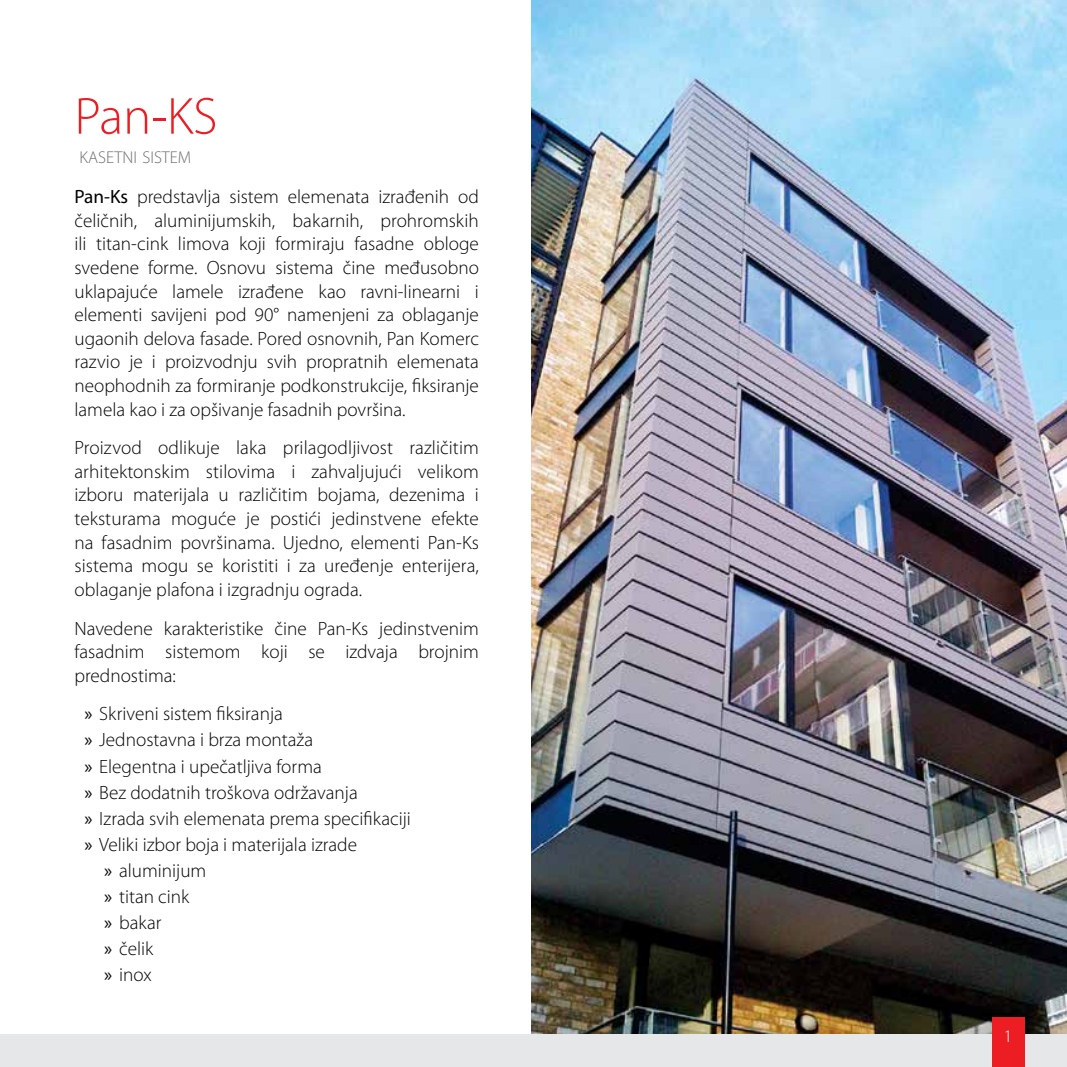
<style>
.page{position:relative;width:1067px;height:1067px;background:#fff}
.page>*{position:absolute;margin:0;border:0;box-sizing:border-box;transform-origin:0 0}
.t1{font:300 52.5px "Myriad Pro";color:#ed1d24}
.t2{font:300 19.25px/23.6px "Myriad Pro";color:#000;text-align:justify}
.t3{font:300 17.5px "Myriad Pro";color:#fff}
.t4{font:300 17.15px "Myriad Pro";color:#6d6e71}
.s1{font-weight:400}
</style>
<div class="page">
<img style="left:531px;top:0;width:536px;height:1034px">
<div style="left:0;top:1034px;width:1067px;height:33px;background:#e6e7e8"></div>
<div style="left:991px;top:1017px;width:33px;height:50px;background:#ed1d24"></div>
<h1 class="t1" style="left:74px;top:85px;width:144px">Pan-KS</h1>
<p class="t4" style="left:79px;top:147px;width:113px">KASETNI SISTEM</p>
<p class="t2" style="left:74px;top:185px;width:406px"><span class="s1">Pan-Ks</span> predstavlja sistem elemenata izrađenih od čeličnih, aluminijumskih, bakarnih, prohromskih ili titan-cink limova koji formiraju fasadne obloge svedene forme. Osnovu sistema čine međusobno uklapajuće lamele izrađene kao ravni-linearni i elementi savijeni pod 90° namenjeni za oblaganje ugaonih delova fasade. Pored osnovnih, Pan Komerc razvio je i proizvodnju svih propratnih elemenata neophodnih za formiranje podkonstrukcije, fiksiranje lamela kao i za opšivanje fasadnih površina.</p>
<p class="t2" style="left:74px;top:436px;width:406px">Proizvod odlikuje laka prilagodljivost različitim arhitektonskim stilovima i zahvaljujući velikom izboru materijala u različitim bojama, dezenima i teksturama moguće je postići jedinstvene efekte na fasadnim površinama. Ujedno, elementi Pan-Ks sistema mogu se koristiti i za uređenje enterijera, oblaganje plafona i izgradnju ograda.</p>
<p class="t2" style="left:74px;top:616px;width:406px">Navedene karakteristike čine Pan-Ks jedinstvenim fasadnim sistemom koji se izdvaja brojnim prednostima:</p>
<p class="t2" style="left:84px;top:702px;width:200px"><span class="s1">»</span> Skriveni sistem fiksiranja</p>
<p class="t2" style="left:84px;top:728px;width:230px"><span class="s1">»</span> Jednostavna i brza montaža</p>
<p class="t2" style="left:84px;top:754px;width:239px"><span class="s1">»</span> Elegentna i upečatljiva forma</p>
<p class="t2" style="left:84px;top:780px;width:275px"><span class="s1">»</span> Bez dodatnih troškova održavanja</p>
<p class="t2" style="left:84px;top:806px;width:328px"><span class="s1">»</span> Izrada svih elemenata prema specifikaciji</p>
<p class="t2" style="left:84px;top:832px;width:274px"><span class="s1">»</span> Veliki izbor boja i materijala izrade</p>
<p class="t2" style="left:104px;top:858px;width:104px"><span class="s1">»</span> aluminijum</p>
<p class="t2" style="left:104px;top:884px;width:87px"><span class="s1">»</span> titan cink</p>
<p class="t2" style="left:104px;top:910px;width:59px"><span class="s1">»</span> bakar</p>
<p class="t2" style="left:104px;top:936px;width:51px"><span class="s1">»</span> čelik</p>
<p class="t2" style="left:104px;top:963px;width:49px"><span class="s1">»</span> inox</p>
<p class="t3" style="left:1003px;top:1025px;width:10px">1</p>
</div>
